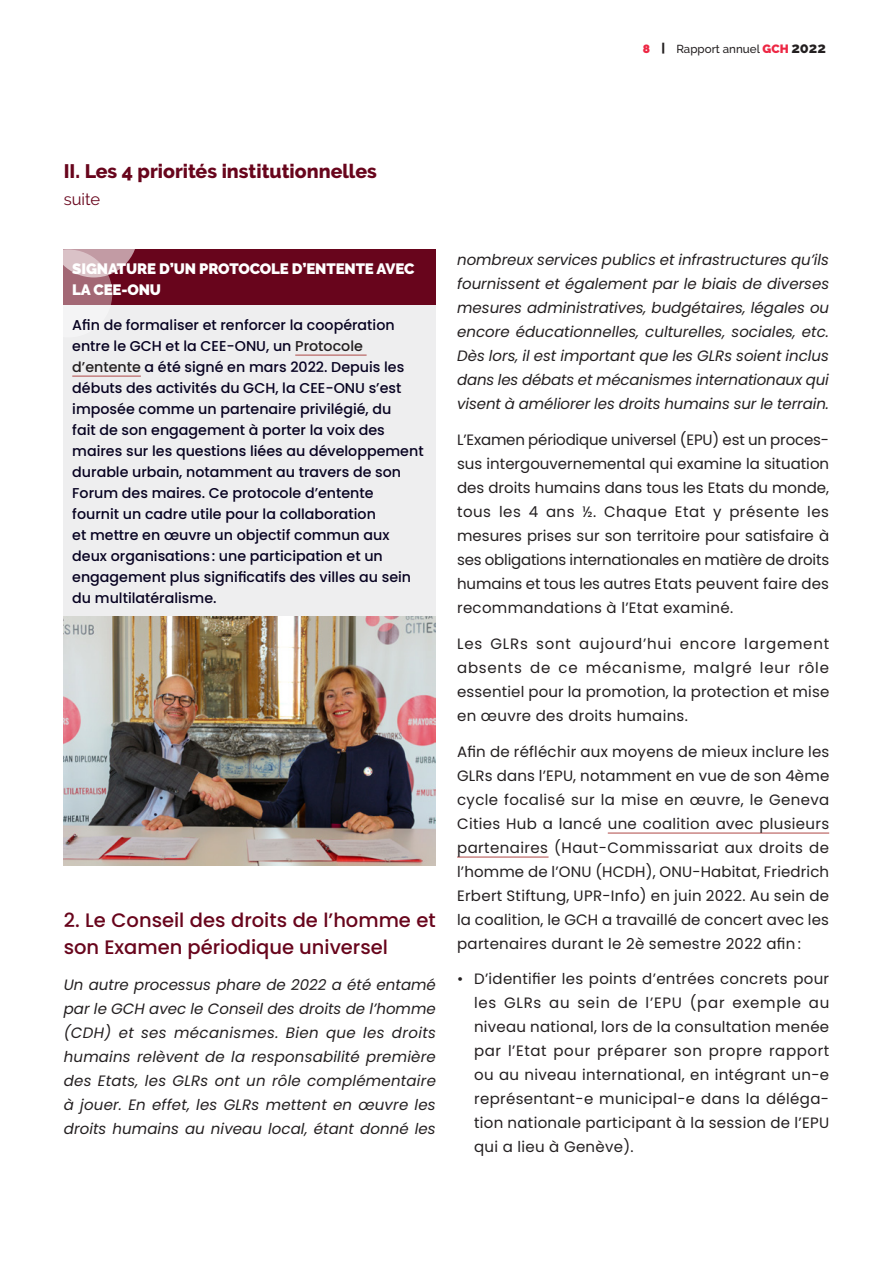
<style>
.page{position:relative;width:893px;height:1263px;background:#fff}
.page>*{position:absolute;margin:0;border:0;box-sizing:border-box;transform-origin:0 0}
.Heading_2{font:500 19.5px/27.5px "Poppins";color:#68051c}
.Heading_1{font:800 19.5px "Raleway";color:#68051c}
.Heading_1-2{font:16.5px "Raleway";color:#68051c}
.Body_text{font:15px/24px "Poppins";letter-spacing:.02em;color:#231f20;text-align:justify}
.Body_text-2{font:italic 15px/24px "Poppins";color:#231f20;text-align:justify}
.BOX_title{font:900 15px/21px "Raleway";letter-spacing:-.01em;color:#fff}
.BOX_text{font:500 14.25px/21px "Poppins";color:#070221}
.t1{font:500 11.55px "Raleway";color:#231f20}
.s1{font-weight:900;font-size:12px;color:#ed2744}
.s2{font-weight:900;font-size:12px}
.s3{font-weight:800;font-size:14.7px}
.s4{color:#231f20}
</style>
<div class="page">
<div style="left:64px;top:251px;width:372px;height:595px;background:#eeeeef"></div>
<div style="left:64px;top:249px;width:372px;height:55px;background:#68051c"></div>
<svg style="left:24px;top:250px;width:88px;height:87px"></svg>
<svg style="left:50px;top:190px;width:88px;height:87px"></svg>
<hr style="left:295px;top:355px;width:72px;height:1px;background:#af4947">
<hr style="left:72px;top:376px;width:69px;height:1px;background:#af4947">
<hr style="left:608px;top:833px;width:221px;height:1px;background:#af4947">
<hr style="left:457px;top:857px;width:92px;height:1px;background:#af4947">
<img style="left:64px;top:617px;width:372px;height:248px">
<p class="t1" style="left:643px;top:42px;width:185px"><span class="s1">8</span> <span class="s2">|</span> Rapport annuel <span class="s1">GCH</span> <span class="s3">2022</span></p>
<h1 class="Heading_1" style="left:64px;top:160px;width:315px">II. Les 4 priorités institutionnelles</h1>
<h1 class="Heading_1-2" style="left:64px;top:190px;width:38px">suite</h1>
<p class="BOX_title" style="left:72px;top:258px;width:344px">SIGNATURE D’UN PROTOCOLE D’ENTENTE AVEC<br>LA CEE-ONU</p>
<p class="BOX_text" style="left:72px;top:315px;width:353px">Afin de formaliser et renforcer la coopération entre le GCH et la CEE-ONU, un <span class="s4">Protocole d’entente</span> a été signé en mars 2022. Depuis les débuts des activités du GCH, la CEE-ONU s’est imposée comme un partenaire privilégié, du<br>fait de son engagement à porter la voix des maires sur les questions liées au développement durable urbain, notamment au travers de son Forum des maires. Ce protocole d’entente fournit un cadre utile pour la collaboration<br>et mettre en œuvre un objectif commun aux deux organisations: une participation et un engagement plus significatifs des villes au sein du multilatéralisme.</p>
<p class="Heading_2" style="left:64px;top:906px;width:374px">2. Le Conseil des droits de l’homme et son Examen périodique universel</p>
<p class="Body_text-2" style="left:64px;top:973px;width:374px">Un autre processus phare de 2022 a été entamé par le GCH avec le Conseil des droits de l’homme (CDH) et ses mécanismes. Bien que les droits humains relèvent de la responsabilité première des Etats, les GLRs ont un rôle complémentaire à jouer. En effet, les GLRs mettent en œuvre les droits humains au niveau local, étant donné les</p>
<p class="Body_text-2" style="left:457px;top:248px;width:374px">nombreux services publics et infrastructures qu’ils fournissent et également par le biais de diverses mesures administratives, budgétaires, légales ou encore éducationnelles, culturelles, sociales, etc.<br>Dès lors, il est important que les GLRs soient inclus dans les débats et mécanismes internationaux qui visent à améliorer les droits humains sur le terrain.</p>
<p class="Body_text" style="left:457px;top:428px;width:374px">L’Examen périodique universel (EPU) est un proces&shy;sus intergouvernemental qui examine la situation des droits humains dans tous les Etats du monde, tous les 4 ans ½. Chaque Etat y présente les mesures prises sur son territoire pour satisfaire à ses obligations internationales en matière de droits humains et tous les autres Etats peuvent faire des recommandations à l’Etat examiné.</p>
<p class="Body_text" style="left:457px;top:632px;width:374px">Les GLRs sont aujourd’hui encore largement absents de ce mécanisme, malgré leur rôle essentiel pour la promotion, la protection et mise en œuvre des droits humains.</p>
<p class="Body_text" style="left:457px;top:740px;width:374px">Afin de réfléchir aux moyens de mieux inclure les GLRs dans l’EPU, notamment en vue de son 4ème cycle focalisé sur la mise en œuvre, le Geneva Cities Hub a lancé une coalition avec plusieurs partenaires (Haut-Commissariat aux droits de l’homme de l’ONU (HCDH), ONU-Habitat, Friedrich Erbert Stiftung, UPR-Info) en juin 2022. Au sein de la coalition, le GCH a travaillé de concert avec les partenaires durant le 2è semestre 2022 afin :</p>
<p class="Body_text" style="left:474px;top:967px;width:357px;text-indent:-17px">• D’identifier les points d’entrées concrets pour les GLRs au sein de l’EPU (par exemple au niveau national, lors de la consultation menée par l’Etat pour préparer son propre rapport ou au niveau international, en intégrant un-e représentant-e municipal-e dans la déléga&shy;tion nationale participant à la session de l’EPU qui a lieu à Genève).</p>
</div>
